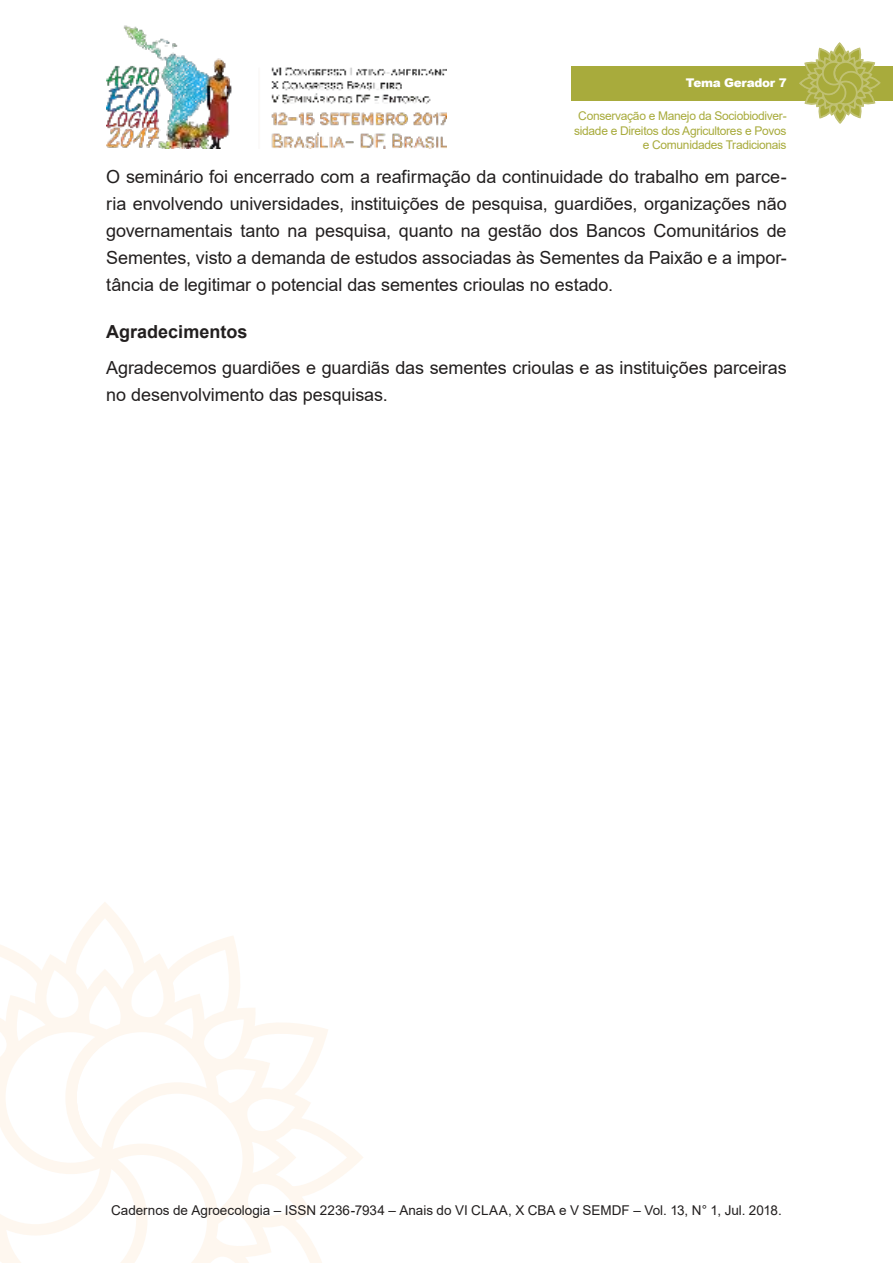
<style>
.page{position:relative;width:893px;height:1263px;background:#fff}
.page>*{position:absolute;margin:0;border:0;box-sizing:border-box;transform-origin:0 0}
.t1{font:18px/27px "Arial";letter-spacing:-.005em;color:#221f1f;text-align:justify}
.t2{font:700 18px "Arial";color:#221f1f}
.t3{font:13.5px "Arial";color:#221f1f}
.t4{font:12px/14.4px "Arial";letter-spacing:-.025em;color:#a8ab3c;text-align:right}
.t5{font:900 12px "Arial";letter-spacing:-.025em;color:#fff}
</style>
<div class="page">
<img style="left:106px;top:25px;width:340px;height:124px">
<svg style="left:0;top:910px;width:363px;height:353px"></svg>
<div style="left:571px;top:66px;width:322px;height:34px;background:#a8ab3c"></div>
<svg style="left:798px;top:43px;width:83px;height:81px"></svg>
<p class="t5" style="left:686px;top:76px;width:102px">Tema Gerador 7</p>
<p class="t4" style="left:574px;top:110px;width:214px">Conservação e Manejo da Sociobiodiver&shy;sidade e Direitos dos Agricultores e Povos e Comunidades Tradicionais</p>
<p class="t1" style="left:106px;top:165px;width:682px">O seminário foi encerrado com a reafirmação da continuidade do trabalho em parce&shy;ria envolvendo universidades, instituições de pesquisa, guardiões, organizações não governamentais tanto na pesquisa, quanto na gestão dos Bancos Comunitários de Sementes, visto a demanda de estudos associadas às Sementes da Paixão e a impor&shy;tância de legitimar o potencial das sementes crioulas no estado.</p>
<p class="t2" style="left:106px;top:325px;width:143px">Agradecimentos</p>
<p class="t1" style="left:106px;top:356px;width:682px">Agradecemos guardiões e guardiãs das sementes crioulas e as instituições parceiras no desenvolvimento das pesquisas.</p>
<p class="t3" style="left:111px;top:1205px;width:672px">Cadernos de Agroecologia – ISSN 2236-7934 – Anais do VI CLAA, X CBA e V SEMDF – Vol. 13, N° 1, Jul. 2018.</p>
</div>
